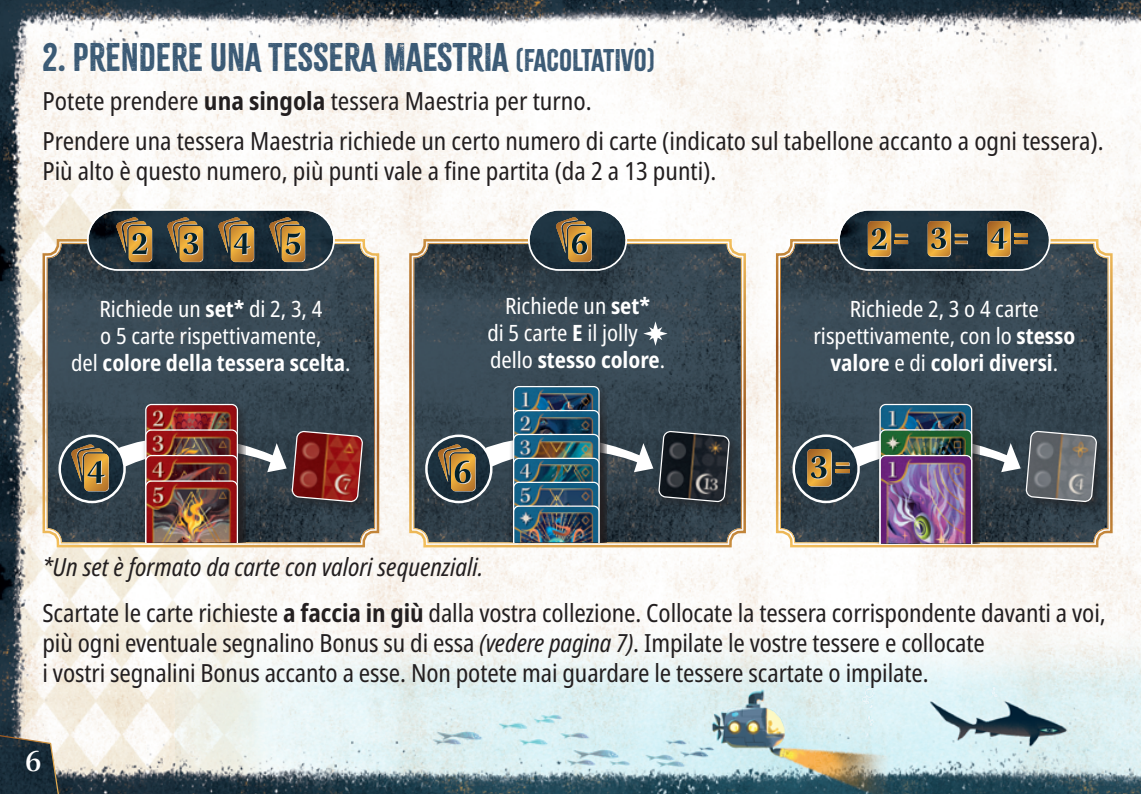
<style>
.page{position:relative;width:1141px;height:794px;background:#fff}
.page>*{position:absolute;margin:0;border:0;box-sizing:border-box;transform-origin:0 0}
.t1{font:35px "Citrus Gothic";color:#3b5a75}
.t2{font:500 32.5px "Kepler Std";color:#fff}
.t3{font:condensed 25px/30px "Noto Sans";letter-spacing:-.005em;color:#231f20}
.t4{font:italic condensed 25px "Noto Sans";color:#231f20}
.t5{font:condensed 22.5px/27px "Noto Sans";color:#fff;text-align:center}
.s1{font-size:27.5px}
.s2{font-weight:700}
.s3{font-style:italic}
</style>
<div class="page">
<img style="left:0;top:0;width:1141px;height:794px">
<svg style="left:0;top:725px;width:69px;height:69px;background:#596368"></svg>
<img style="left:176px;top:606px;width:965px;height:188px">
<svg style="left:41px;top:238px;width:339px;height:310px"></svg>
<svg style="left:46px;top:243px;width:329px;height:300px;background:#3d4c55"></svg>
<div style="left:289px;top:428px;width:84px;height:84px;background:#231f20;opacity:.5"></div>
<img style="left:115px;top:404px;width:249px;height:138px">
<img style="left:60px;top:436px;width:65px;height:66px;border-radius:33px">
<div style="left:58px;top:434px;width:68px;height:69px;border:2px solid #fff;border-radius:50%"></div>
<svg style="left:71px;top:444px;width:38px;height:47px;background:#8a6f40"></svg>
<img style="left:89px;top:210px;width:244px;height:59px;border-radius:29px">
<div style="left:87px;top:209px;width:248px;height:62px;border:2px solid #fff;border-radius:30px"></div>
<svg style="left:116px;top:217px;width:36px;height:45px;background:#876e40"></svg>
<svg style="left:269px;top:217px;width:36px;height:45px;background:#876c3e"></svg>
<svg style="left:218px;top:217px;width:36px;height:45px;background:#896f40"></svg>
<svg style="left:167px;top:217px;width:36px;height:45px;background:#896f41"></svg>
<svg style="left:775px;top:238px;width:339px;height:310px"></svg>
<svg style="left:780px;top:243px;width:329px;height:300px;background:#3c4b54"></svg>
<div style="left:1023px;top:428px;width:84px;height:84px;background:#2d3b44"></div>
<img style="left:794px;top:436px;width:65px;height:66px;border-radius:33px">
<img style="left:807px;top:404px;width:291px;height:139px">
<img style="left:840px;top:210px;width:209px;height:59px;border-radius:29px">
<div style="left:838px;top:209px;width:213px;height:62px;border:2px solid #fff;border-radius:30px"></div>
<svg style="left:868px;top:221px;width:40px;height:36px"></svg>
<svg style="left:928px;top:221px;width:40px;height:36px"></svg>
<svg style="left:987px;top:221px;width:41px;height:36px"></svg>
<svg style="left:408px;top:238px;width:339px;height:310px"></svg>
<svg style="left:413px;top:243px;width:329px;height:300px;background:#3f4c54"></svg>
<img style="left:530px;top:210px;width:95px;height:59px;border-radius:29px">
<div style="left:528px;top:209px;width:99px;height:62px;border:2px solid #fff;border-radius:30px"></div>
<svg style="left:556px;top:217px;width:36px;height:45px;background:#886f42"></svg>
<div style="left:656px;top:428px;width:84px;height:84px;background:#231f20;opacity:.5"></div>
<img style="left:426px;top:436px;width:65px;height:66px;border-radius:33px">
<img style="left:438px;top:386px;width:293px;height:156px">
<svg style="left:643px;top:321px;width:25px;height:25px"></svg>
<h1 class="t1" style="left:43px;top:35px;width:614px">2. PRENDERE UNA TESSERA MAESTRIA <span class="s1">(FACOLTATIVO)</span></h1>
<p class="t3" style="left:43px;top:81px;width:1063px;line-height:40.8px">Potete prendere <span class="s2">una singola</span> tessera Maestria per turno.<br>Prendere una tessera Maestria richiede un certo numero di carte (indicato sul tabellone accanto a ogni tessera).</p>
<p class="t3" style="left:43px;top:157px;width:675px">Più alto è questo numero, più punti vale a fine partita (da 2 a 13 punti).</p>
<p class="t5" style="left:71px;top:296px;width:281px">Richiede un <span class="s2">set*</span> di 2, 3, 4<br>o 5 carte rispettivamente,<br>del <span class="s2">colore della tessera scelta</span>.</p>
<p class="t5" style="left:487px;top:292px;width:179px;text-align:left;text-indent:18px">Richiede un <span class="s2">set* </span>di 5 carte <span class="s2">E</span> il jolly dello <span class="s2">stesso colore</span>.</p>
<p class="t4" style="left:43px;top:549px;width:442px">*Un set è formato da carte con valori sequenziali.</p>
<p class="t5" style="left:813px;top:296px;width:263px">Richiede 2, 3 o 4 carte rispettivamente, con lo <span class="s2">stesso valore</span> e di <span class="s2">colori diversi</span>.</p>
<p class="t3" style="left:43px;top:598px;width:1065px">Scartate le carte richieste <span class="s2">a faccia in giù</span> dalla vostra collezione. Collocate la tessera corrispondente davanti a voi, più ogni eventuale segnalino Bonus su di essa <span class="s3">(vedere pagina 7)</span>. Impilate le vostre tessere e collocate<br>i vostri segnalini Bonus accanto a esse. Non potete mai guardare le tessere scartate o impilate.</p>
<h2 class="t2" style="left:25px;top:742px;width:17px">6</h2>
</div>
